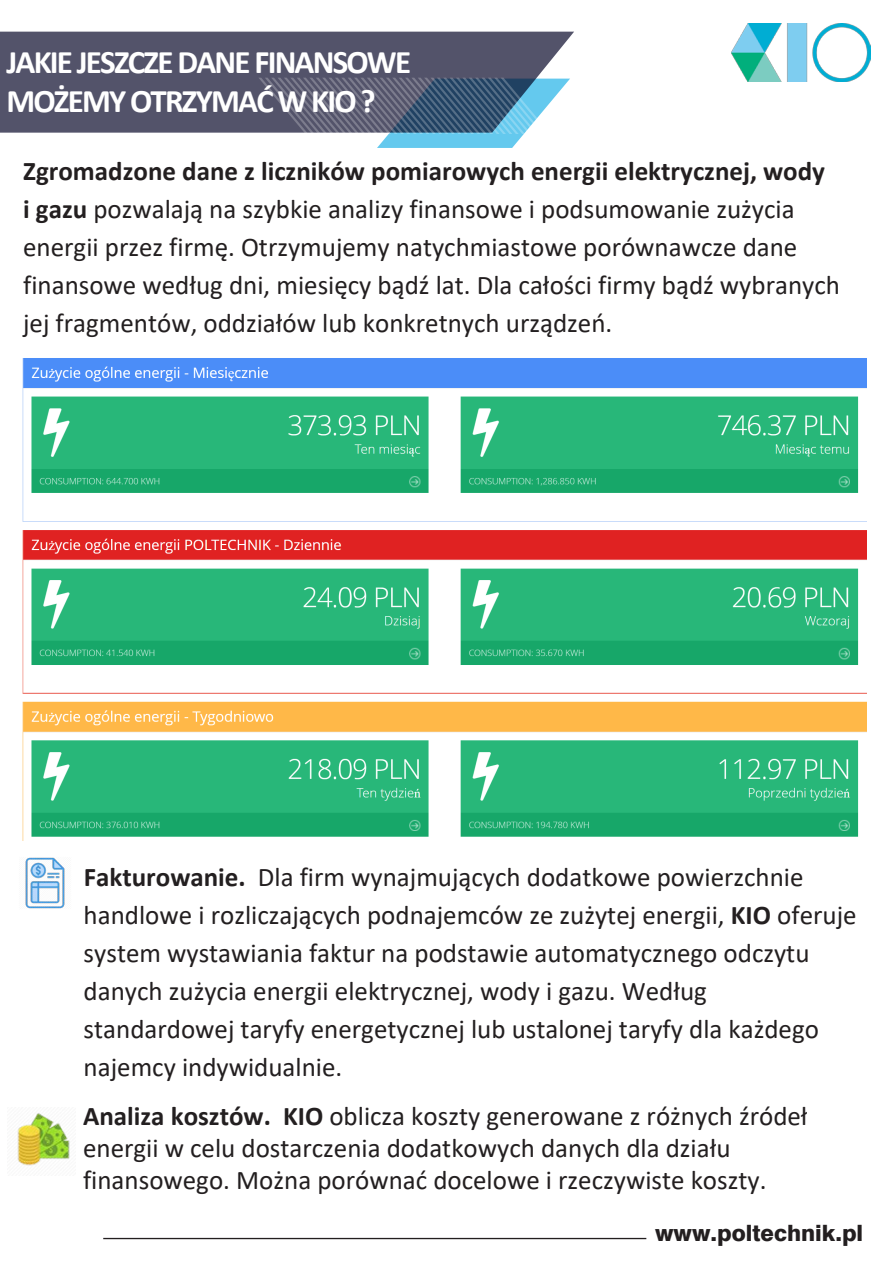
<style>
.page{position:relative;width:893px;height:1263px;background:#fff}
.page>*{position:absolute;margin:0;border:0;box-sizing:border-box;transform-origin:0 0}
.t1{font:700 33px/39.6px "Calibri";letter-spacing:-.055em;color:#fff}
.t2{font:27px/37.8px "Calibri";color:#231f20}
.t3{font:800 22.5px "Swiss 721 BT";color:#231f20}
.s1{font-weight:700}
</style>
<div class="page">
<div style="left:0;top:32px;width:574px;height:101px;background:#53536a"></div>
<svg style="left:258px;top:78px;width:312px;height:70px"></svg>
<hr style="left:103px;top:1238px;width:543px;height:1px;background:#231f20">
<img style="left:731px;top:24px;width:139px;height:57px">
<img style="left:22px;top:358px;width:844px;height:483px">
<img style="left:25px;top:857px;width:40px;height:52px">
<img style="left:17px;top:1113px;width:53px;height:53px">
<p class="t1" style="left:6px;top:42px;width:406px">JAKIE JESZCZE DANE FINANSOWE<br>MOŻEMY OTRZYMAĆ W KIO ?</p>
<p class="t2" style="left:23px;top:152px;width:818px"><span class="s1">Zgromadzone dane z liczników pomiarowych energii elektrycznej, wody<br>i gazu</span> pozwalają na szybkie analizy finansowe i podsumowanie zużycia energii przez firmę. Otrzymujemy natychmiastowe porównawcze dane finansowe według dni, miesięcy bądź lat. Dla całości firmy bądź wybranych jej fragmentów, oddziałów lub konkretnych urządzeń.</p>
<p class="t2" style="left:84px;top:858px;width:774px"><span class="s1">Fakturowanie.</span> Dla firm wynajmujących dodatkowe powierzchnie handlowe i rozliczających podnajemców ze zużytej energii, <span class="s1">KIO</span> oferuje system wystawiania faktur na podstawie automatycznego odczytu danych zużycia energii elektrycznej, wody i gazu. Według standardowej taryfy energetycznej lub ustalonej taryfy dla każdego najemcy indywidualnie.</p>
<p class="t2" style="left:83px;top:1099px;width:726px;line-height:32.4px"><span class="s1">Analiza kosztów. KIO</span> oblicza koszty generowane z różnych źródeł energii w celu dostarczenia dodatkowych danych dla działu finansowego. Można porównać docelowe i rzeczywiste koszty.</p>
<p class="t3" style="left:655px;top:1219px;width:210px">www.poltechnik.pl</p>
</div>
